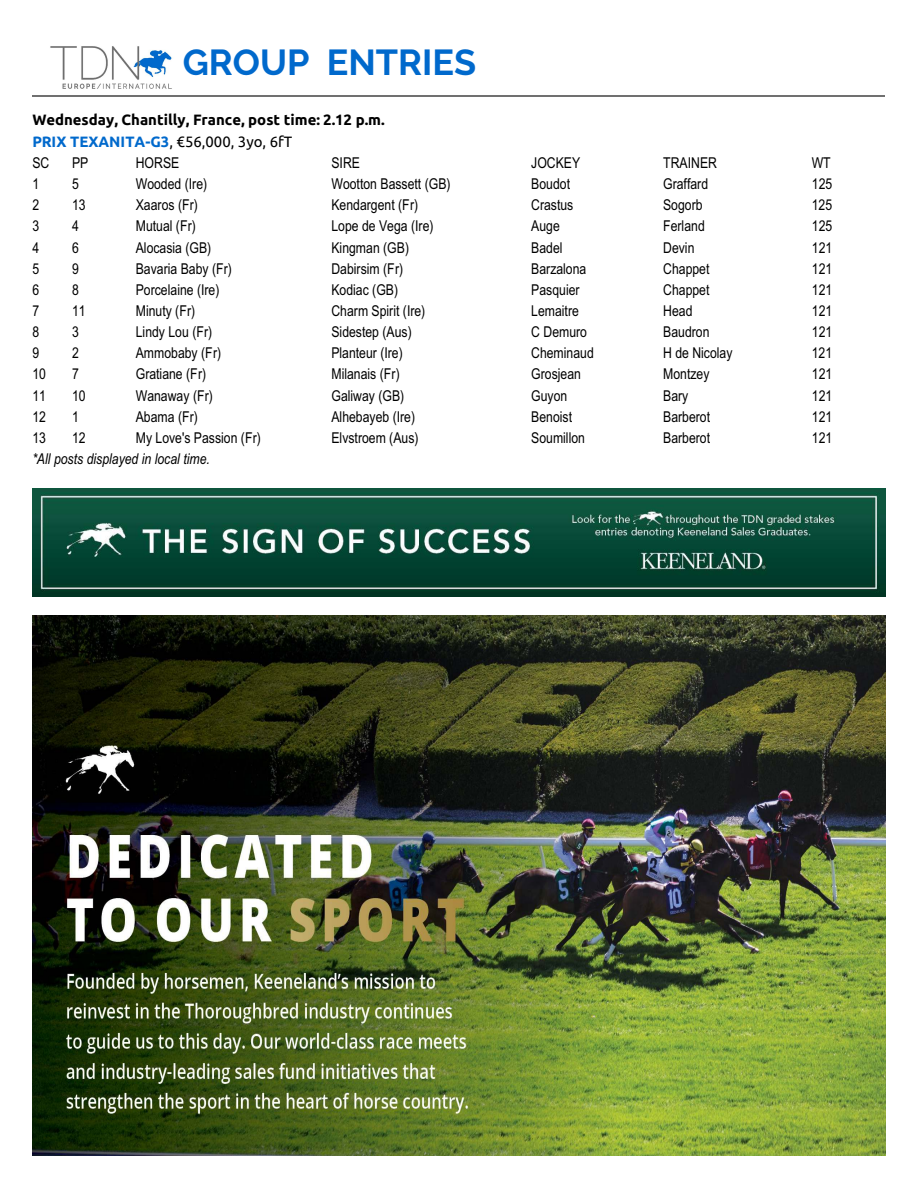
<style>
.page{position:relative;width:918px;height:1188px;background:#fff}
.page>*{position:absolute;margin:0;border:0;box-sizing:border-box;transform-origin:0 0}
.t1{font:700 36px "Raleway";color:#0069cc}
.t2{font:15px "Arial Narrow";color:#000}
.t3{font:700 15px/21.8px "Ubuntu";color:#000}
.t4{font:italic 15px "Arial Narrow";color:#000}
.s1{color:#0069cc}
.s2{font-weight:400}
</style>
<div class="page">
<img style="left:50px;top:46px;width:122px;height:43px">
<hr style="left:32px;top:96px;width:853px;height:1px;background:#707070">
<img style="left:32px;top:616px;width:854px;height:540px">
<img style="left:32px;top:489px;width:854px;height:108px">
<h1 class="t1" style="left:183px;top:41px;width:295px">GROUP ENTRIES</h1>
<p class="t3" style="left:32px;top:110px;width:354px">Wednesday, Chantilly, France, post time: 2.12 p.m.<br><span class="s1">PRIX TEXANITA-G3</span><span class="s2">, €56,000, 3yo, 6fT</span></p>
<p class="t2" style="left:32px;top:157px;width:18px">SC</p>
<p class="t2" style="left:72px;top:157px;width:18px">PP</p>
<p class="t2" style="left:136px;top:157px;width:45px">HORSE</p>
<p class="t2" style="left:331px;top:157px;width:30px">SIRE</p>
<p class="t2" style="left:531px;top:157px;width:51px">JOCKEY</p>
<p class="t2" style="left:663px;top:157px;width:55px">TRAINER</p>
<p class="t2" style="left:812px;top:157px;width:20px">WT</p>
<p class="t2" style="left:32px;top:178px;width:8px">1</p>
<p class="t2" style="left:72px;top:178px;width:8px">5</p>
<p class="t2" style="left:136px;top:178px;width:73px">Wooded (Ire)</p>
<p class="t2" style="left:331px;top:178px;width:121px">Wootton Bassett (GB)</p>
<p class="t2" style="left:531px;top:178px;width:40px">Boudot</p>
<p class="t2" style="left:663px;top:178px;width:46px">Graffard</p>
<p class="t2" style="left:812px;top:178px;width:22px">125</p>
<p class="t2" style="left:32px;top:199px;width:8px">2</p>
<p class="t2" style="left:72px;top:199px;width:15px">13</p>
<p class="t2" style="left:136px;top:199px;width:64px">Xaaros (Fr)</p>
<p class="t2" style="left:331px;top:199px;width:88px">Kendargent (Fr)</p>
<p class="t2" style="left:531px;top:199px;width:44px">Crastus</p>
<p class="t2" style="left:663px;top:199px;width:41px">Sogorb</p>
<p class="t2" style="left:812px;top:199px;width:22px">125</p>
<p class="t2" style="left:32px;top:220px;width:8px">3</p>
<p class="t2" style="left:72px;top:220px;width:8px">4</p>
<p class="t2" style="left:136px;top:220px;width:62px">Mutual (Fr)</p>
<p class="t2" style="left:331px;top:220px;width:104px">Lope de Vega (Ire)</p>
<p class="t2" style="left:531px;top:220px;width:30px">Auge</p>
<p class="t2" style="left:663px;top:220px;width:43px">Ferland</p>
<p class="t2" style="left:812px;top:220px;width:22px">125</p>
<p class="t2" style="left:32px;top:242px;width:8px">4</p>
<p class="t2" style="left:72px;top:242px;width:8px">6</p>
<p class="t2" style="left:136px;top:242px;width:77px">Alocasia (GB)</p>
<p class="t2" style="left:331px;top:242px;width:79px">Kingman (GB)</p>
<p class="t2" style="left:531px;top:242px;width:33px">Badel</p>
<p class="t2" style="left:663px;top:242px;width:33px">Devin</p>
<p class="t2" style="left:812px;top:242px;width:22px">121</p>
<p class="t2" style="left:32px;top:263px;width:8px">5</p>
<p class="t2" style="left:72px;top:263px;width:8px">9</p>
<p class="t2" style="left:136px;top:263px;width:98px">Bavaria Baby (Fr)</p>
<p class="t2" style="left:331px;top:263px;width:73px">Dabirsim (Fr)</p>
<p class="t2" style="left:531px;top:263px;width:57px">Barzalona</p>
<p class="t2" style="left:663px;top:263px;width:48px">Chappet</p>
<p class="t2" style="left:812px;top:263px;width:22px">121</p>
<p class="t2" style="left:32px;top:284px;width:8px">6</p>
<p class="t2" style="left:72px;top:284px;width:8px">8</p>
<p class="t2" style="left:136px;top:284px;width:85px">Porcelaine (Ire)</p>
<p class="t2" style="left:331px;top:284px;width:68px">Kodiac (GB)</p>
<p class="t2" style="left:531px;top:284px;width:50px">Pasquier</p>
<p class="t2" style="left:663px;top:284px;width:48px">Chappet</p>
<p class="t2" style="left:812px;top:284px;width:22px">121</p>
<p class="t2" style="left:32px;top:305px;width:8px">7</p>
<p class="t2" style="left:72px;top:305px;width:15px">11</p>
<p class="t2" style="left:136px;top:305px;width:61px">Minuty (Fr)</p>
<p class="t2" style="left:331px;top:305px;width:95px">Charm Spirit (Ire)</p>
<p class="t2" style="left:531px;top:305px;width:49px">Lemaitre</p>
<p class="t2" style="left:663px;top:305px;width:31px">Head</p>
<p class="t2" style="left:812px;top:305px;width:22px">121</p>
<p class="t2" style="left:32px;top:326px;width:8px">8</p>
<p class="t2" style="left:72px;top:326px;width:8px">3</p>
<p class="t2" style="left:136px;top:326px;width:78px">Lindy Lou (Fr)</p>
<p class="t2" style="left:331px;top:326px;width:82px">Sidestep (Aus)</p>
<p class="t2" style="left:531px;top:326px;width:57px">C Demuro</p>
<p class="t2" style="left:663px;top:326px;width:48px">Baudron</p>
<p class="t2" style="left:812px;top:326px;width:22px">121</p>
<p class="t2" style="left:32px;top:347px;width:8px">9</p>
<p class="t2" style="left:72px;top:347px;width:8px">2</p>
<p class="t2" style="left:136px;top:347px;width:87px">Ammobaby (Fr)</p>
<p class="t2" style="left:331px;top:347px;width:73px">Planteur (Ire)</p>
<p class="t2" style="left:531px;top:347px;width:64px">Cheminaud</p>
<p class="t2" style="left:663px;top:347px;width:71px">H de Nicolay</p>
<p class="t2" style="left:812px;top:347px;width:22px">121</p>
<p class="t2" style="left:32px;top:369px;width:15px">10</p>
<p class="t2" style="left:72px;top:369px;width:8px">7</p>
<p class="t2" style="left:136px;top:369px;width:72px">Gratiane (Fr)</p>
<p class="t2" style="left:331px;top:369px;width:70px">Milanais (Fr)</p>
<p class="t2" style="left:531px;top:369px;width:51px">Grosjean</p>
<p class="t2" style="left:663px;top:369px;width:48px">Montzey</p>
<p class="t2" style="left:812px;top:369px;width:22px">121</p>
<p class="t2" style="left:32px;top:390px;width:15px">11</p>
<p class="t2" style="left:72px;top:390px;width:15px">10</p>
<p class="t2" style="left:136px;top:390px;width:79px">Wanaway (Fr)</p>
<p class="t2" style="left:331px;top:390px;width:74px">Galiway (GB)</p>
<p class="t2" style="left:531px;top:390px;width:38px">Guyon</p>
<p class="t2" style="left:663px;top:390px;width:27px">Bary</p>
<p class="t2" style="left:812px;top:390px;width:22px">121</p>
<p class="t2" style="left:32px;top:411px;width:15px">12</p>
<p class="t2" style="left:72px;top:411px;width:8px">1</p>
<p class="t2" style="left:136px;top:411px;width:64px">Abama (Fr)</p>
<p class="t2" style="left:331px;top:411px;width:85px">Alhebayeb (Ire)</p>
<p class="t2" style="left:531px;top:411px;width:42px">Benoist</p>
<p class="t2" style="left:663px;top:411px;width:48px">Barberot</p>
<p class="t2" style="left:812px;top:411px;width:22px">121</p>
<p class="t2" style="left:32px;top:432px;width:15px">13</p>
<p class="t2" style="left:72px;top:432px;width:15px">12</p>
<p class="t2" style="left:136px;top:432px;width:127px">My Love's Passion (Fr)</p>
<p class="t2" style="left:331px;top:432px;width:89px">Elvstroem (Aus)</p>
<p class="t2" style="left:531px;top:432px;width:55px">Soumillon</p>
<p class="t2" style="left:663px;top:432px;width:48px">Barberot</p>
<p class="t2" style="left:812px;top:432px;width:22px">121</p>
<p class="t4" style="left:32px;top:453px;width:179px">*All posts displayed in local time.</p>
</div>
